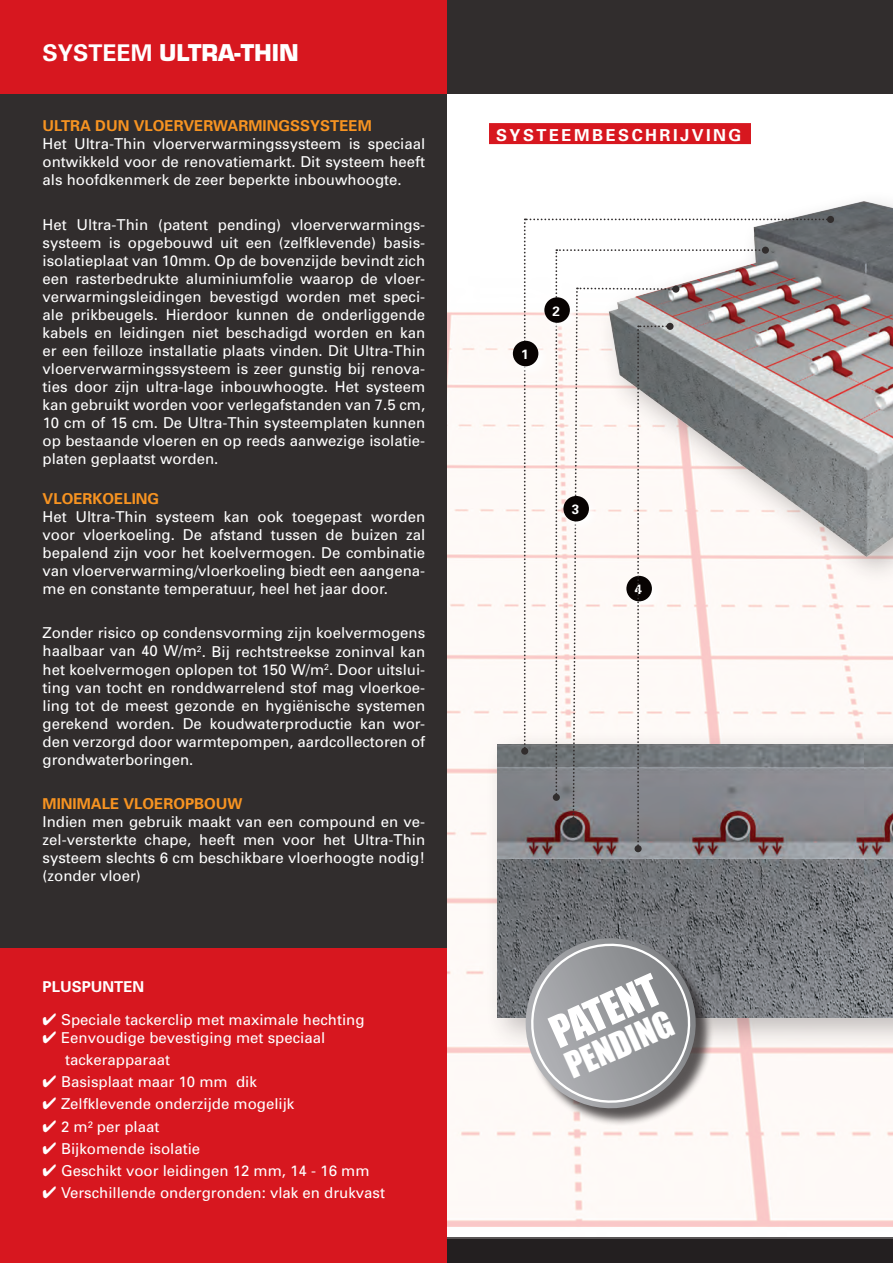
<style>
.page{position:relative;width:893px;height:1263px;background:#fff}
.page>*{position:absolute;margin:0;border:0;box-sizing:border-box;transform-origin:0 0}
.t1{font:40.8px "Impact";color:#fff}
.t2{font:33.45px "Impact";color:#fff}
.t3{font:700 22.5px "Eurostile";color:#fff}
.t4{font:700 16.5px "Univers";letter-spacing:.15em;color:#fff}
.t5{font:15px/18px "Univers";color:#fff;text-align:justify}
.t6{font:700 15px "Univers";color:#f79321}
.t7{font:700 15px "Univers";color:#fff}
.t8{font:700 13.5px "Univers";color:#fff}
.s1{font-family:"Univers";font-size:23.1px}
</style>
<div class="page">
<div style="left:0;top:0;width:893px;height:94px;background:#312d2d"></div>
<div style="left:0;top:1237px;width:893px;height:26px;background:#231f20"></div>
<img style="left:446px;top:95px;width:447px;height:1143px">
<img style="left:553px;top:151px;width:340px;height:436px">
<div style="left:0;top:93px;width:446px;height:1170px;background:#312d2d"></div>
<div style="left:0;top:0;width:446px;height:94px;background:#d7171f"></div>
<div style="left:489px;top:123px;width:262px;height:21px;background:#d7171f"></div>
<div style="left:0;top:948px;width:446px;height:315px;background:#d7171f"></div>
<div style="left:484px;top:731px;width:409px;height:321px;background:#231f20;opacity:.28"></div>
<img style="left:498px;top:744px;width:395px;height:273px">
<div style="left:827px;top:216px;width:7px;height:7px;background:#312d2d;border-radius:50%"></div>
<svg style="left:521px;top:747px;width:7px;height:8px"></svg>
<svg style="left:509px;top:337px;width:15px;height:41px"></svg>
<div style="left:513px;top:341px;width:25px;height:25px;background:#080302;border-radius:50%"></div>
<svg style="left:524px;top:219px;width:307px;height:630px"></svg>
<div style="left:666px;top:323px;width:8px;height:7px;background:#312d2d;border-radius:50%"></div>
<div style="left:635px;top:845px;width:7px;height:7px;background:#312d2d;border-radius:50%"></div>
<div style="left:528px;top:941px;width:186px;height:186px;background:#231f20;opacity:.75"></div>
<svg style="left:514px;top:934px;width:193px;height:186px;background:#9e9fa1"></svg>
<h3 class="t3" style="left:43px;top:39px;width:258px"><span class="s1">SYSTEEM</span> ULTRA-THIN</h3>
<p class="t6" style="left:43px;top:116px;width:331px">ULTRA DUN VLOERVERWARMINGSSYSTEEM</p>
<p class="t5" style="left:43px;top:135px;width:384px">Het Ultra-Thin vloerverwarmingssysteem is speciaal ontwikkeld voor de renovatiemarkt. Dit systeem heeft als hoofdkenmerk de zeer beperkte inbouwhoogte.</p>
<p class="t5" style="left:43px;top:215px;width:384px">Het Ultra-Thin (patent pending) vloerverwarmings&shy;systeem is opgebouwd uit een (zelfklevende) basis&shy;isolatieplaat van 10mm. Op de bovenzijde bevindt zich een rasterbedrukte aluminiumfolie waarop de vloer&shy;verwarmingsleidingen bevestigd worden met speci&shy;ale prikbeugels. Hierdoor kunnen de onderliggende kabels en leidingen niet beschadigd worden en kan er een feilloze installatie plaats vinden. Dit Ultra-Thin vloerverwarmingssysteem is zeer gunstig bij renova&shy;ties door zijn ultra-lage inbouwhoogte. Het systeem kan gebruikt worden voor verlegafstanden van 7.5 cm, 10 cm of 15 cm. De Ultra-Thin systeemplaten kunnen op bestaande vloeren en op reeds aanwezige isolatie&shy;platen geplaatst worden.</p>
<p class="t6" style="left:43px;top:489px;width:118px">VLOERKOELING</p>
<p class="t5" style="left:43px;top:507px;width:384px">Het Ultra-Thin systeem kan ook toegepast worden voor vloerkoeling. De afstand tussen de buizen zal bepalend zijn voor het koelvermogen. De combinatie van vloerverwarming/vloerkoeling biedt een aangena&shy;me en constante temperatuur, heel het jaar door.</p>
<p class="t5" style="left:43px;top:624px;width:384px">Zonder risico op condensvorming zijn koelvermogens haalbaar van 40 W/m<sup>2</sup>. Bij rechtstreekse zoninval kan het koelvermogen oplopen tot 150 W/m<sup>2</sup>. Door uitslui&shy;ting van tocht en ronddwarrelend stof mag vloerkoe&shy;ling tot de meest gezonde en hygiënische systemen gerekend worden. De koudwaterproductie kan wor&shy;den verzorgd door warmtepompen, aardcollectoren of grondwaterboringen.</p>
<p class="t6" style="left:43px;top:794px;width:202px">MINIMALE VLOEROPBOUW</p>
<p class="t5" style="left:43px;top:812px;width:384px">Indien men gebruik maakt van een compound en ve&shy;zel-versterkte chape, heeft men voor het Ultra-Thin systeem slechts 6 cm beschikbare vloerhoogte nodig! (zonder vloer)</p>
<p class="t7" style="left:43px;top:976px;width:103px">PLUSPUNTEN</p>
<p class="t5" style="left:43px;top:1010px;width:323px">✔ Speciale tackerclip met maximale hechting</p>
<p class="t5" style="left:65px;top:1026px;width:262px;line-height:22.2px;text-indent:-23px">✔ Eenvoudige bevestiging met speciaal tackerapparaat</p>
<p class="t5" style="left:43px;top:1072px;width:216px">✔ Basisplaat maar 10 mm dik</p>
<p class="t5" style="left:43px;top:1095px;width:253px">✔ Zelfklevende onderzijde mogelijk</p>
<p class="t5" style="left:43px;top:1117px;width:118px">✔ 2 m² per plaat</p>
<p class="t5" style="left:43px;top:1139px;width:159px">✔ Bijkomende isolatie</p>
<p class="t5" style="left:43px;top:1161px;width:328px">✔ Geschikt voor leidingen 12 mm, 14 - 16 mm</p>
<p class="t5" style="left:43px;top:1184px;width:344px">✔ Verschillende ondergronden: vlak en drukvast</p>
<p class="t4" style="left:496px;top:125px;width:247px">SYSTEEMBESCHRIJVING</p>
<p class="t8" style="left:521px;top:346px;width:9px">1</p>
<p class="t8" style="left:553px;top:302px;width:9px">2</p>
<p class="t8" style="left:572px;top:501px;width:9px">3</p>
<p class="t8" style="left:635px;top:581px;width:9px">4</p>
<h1 class="t1" style="left:540px;top:1005px;width:116px;rotate:-24deg">PATENT</h1>
<h2 class="t2" style="left:557px;top:1044px;width:115px;rotate:-24deg">PENDING</h2>
</div>
